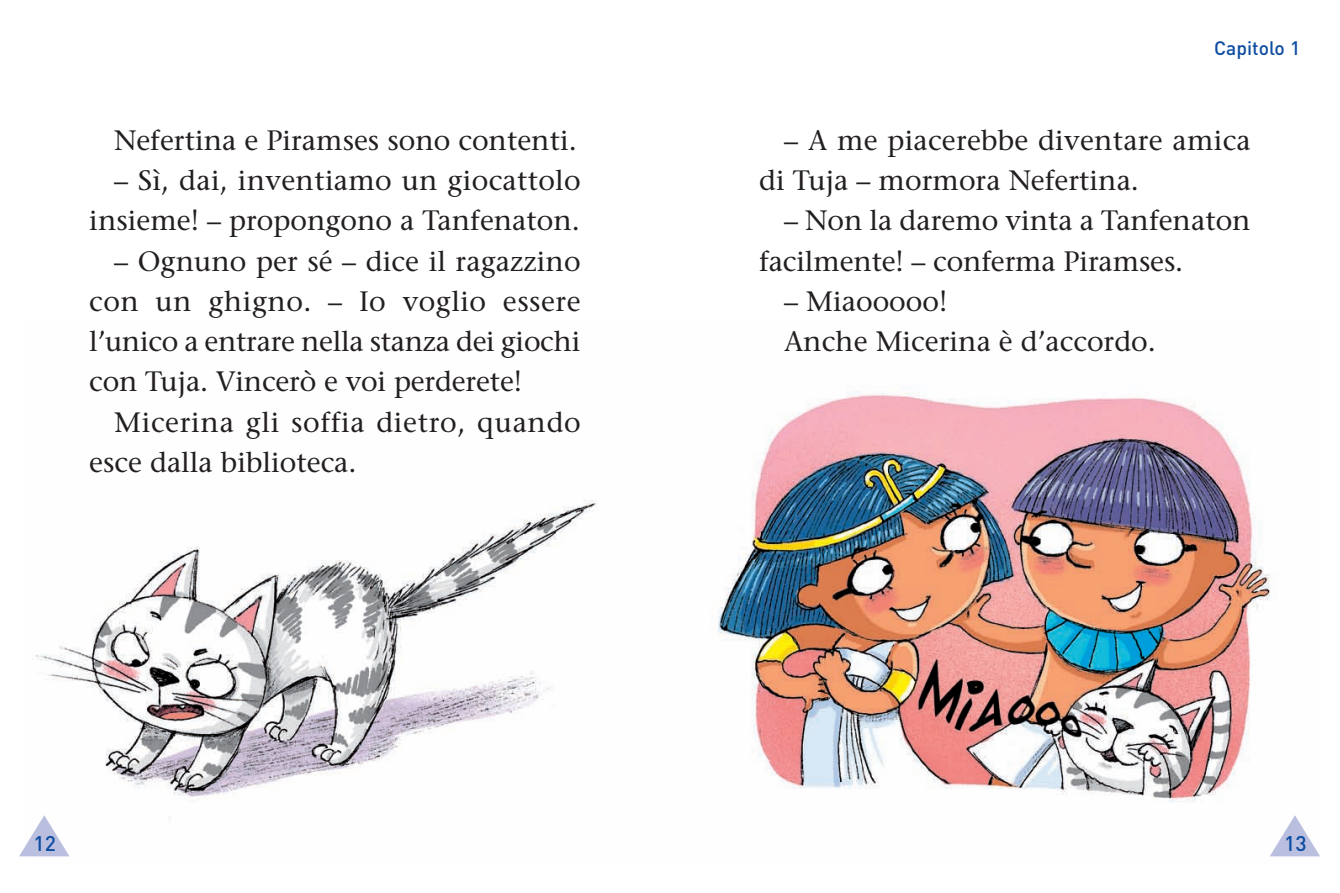
<style>
.page{position:relative;width:1340px;height:893px;background:#fff}
.page>*{position:absolute;margin:0;border:0;box-sizing:border-box;transform-origin:0 0}
.t1{font:28px/40.2px "Stone Serif";color:#231f20}
.t2{font:28px/40.2px "Stone Serif";letter-spacing:.025em;color:#231f20}
.t3{font:500 21px "DIN";color:#0d4da1}
.t4{font:500 19.25px "DIN";color:#0d4da1}
</style>
<div class="page">
<img style="left:26px;top:391px;width:1294px;height:466px">
<svg style="left:1269px;top:815px;width:51px;height:41px"></svg>
<svg style="left:19px;top:815px;width:50px;height:41px"></svg>
<p class="t1" style="left:114px;top:120px;width:464px">Nefertina e Piramses sono contenti.</p>
<p class="t1" style="left:89px;top:160px;width:493px;text-align:right">– Sì, dai, inventiamo un giocattolo insieme! – propongono a Tanfenaton.</p>
<p class="t1" style="left:89px;top:241px;width:493px;text-align:justify;text-indent:25px">– Ognuno per sé – dice il ragazzino con un ghigno. – Io voglio essere l’unico a entrare nella stanza dei giochi con Tuja. Vincerò e voi perderete!</p>
<p class="t2" style="left:89px;top:402px;width:493px;text-indent:25px">Micerina gli soffia dietro, quando esce dalla biblioteca.</p>
<p class="t3" style="left:33px;top:830px;width:24px">12</p>
<p class="t4" style="left:1214px;top:36px;width:88px">Capitolo 1</p>
<p class="t1" style="left:759px;top:120px;width:493px;text-indent:25px">– A me piacerebbe diventare amica di Tuja – mormora Nefertina.</p>
<p class="t1" style="left:759px;top:200px;width:493px;text-indent:25px">– Non la daremo vinta a Tanfenaton facilmente! – conferma Piramses.</p>
<p class="t1" style="left:784px;top:281px;width:373px">– Miaooooo!<br>Anche Micerina è d’accordo.</p>
<p class="t3" style="left:1284px;top:830px;width:24px">13</p>
</div>
